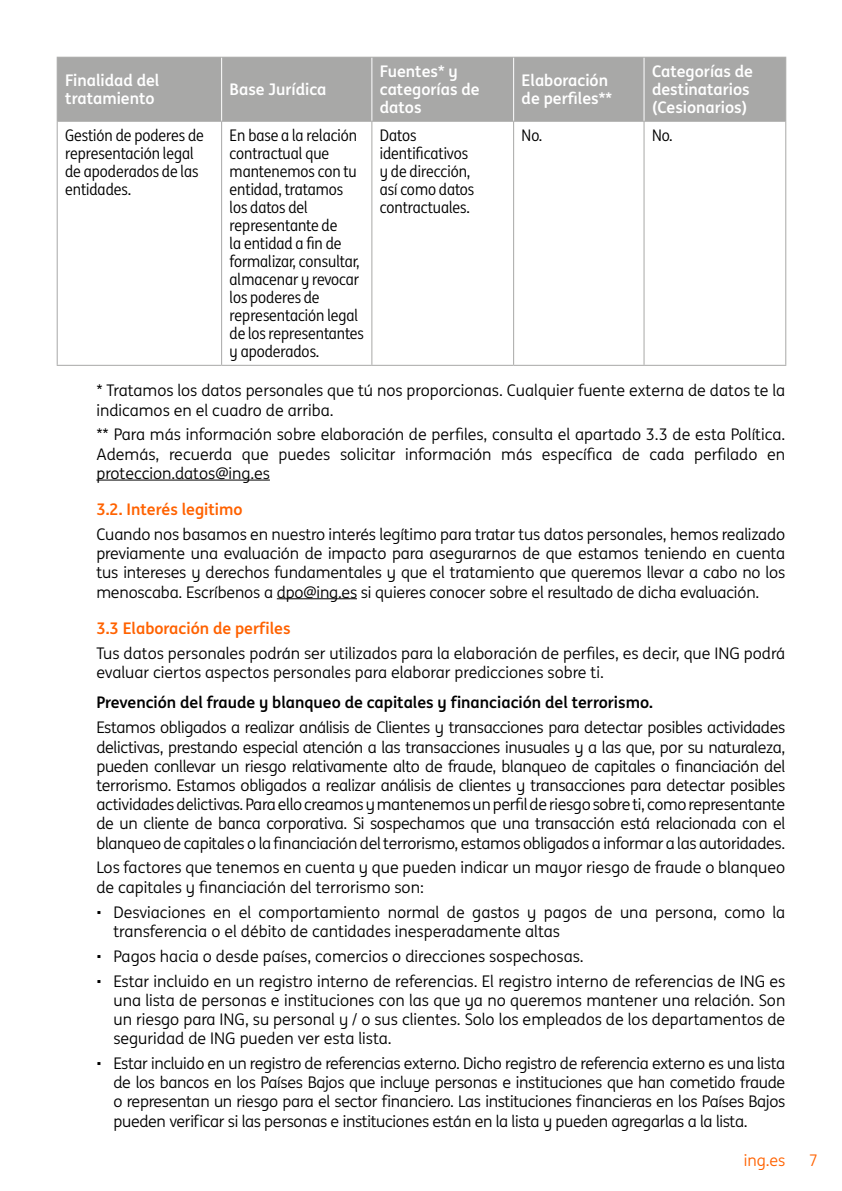
<style>
.page{position:relative;width:842px;height:1191px;background:#fff}
.page>*{position:absolute;margin:0;border:0;box-sizing:border-box;transform-origin:0 0}
.t1{font:16px/19.2px "ING Me";color:#000;text-align:justify}
.t2{font:16px/18px "ING Me Narrow";color:#000}
.t3{font:700 16px/18px "ING Me";color:#fff}
.t4{font:700 16px "ING Me";color:#000}
.t5{font:700 16px "ING Me";color:#ff6200}
.t6{font:16px "ING Me";color:#ff6200}
</style>
<div class="page">
<hr style="left:96px;top:479px;width:174px;height:1px;background:#000">
<hr style="left:277px;top:598px;width:80px;height:1px;background:#000">
<div style="left:58px;top:58px;width:727px;height:63px;background:#a8a8a7"></div>
<hr style="left:57px;top:122px;width:1px;height:243px;background:#a8a8a7">
<hr style="left:221px;top:122px;width:1px;height:243px;background:#a8a8a7">
<hr style="left:371px;top:122px;width:1px;height:243px;background:#a8a8a7">
<hr style="left:513px;top:122px;width:1px;height:243px;background:#a8a8a7">
<hr style="left:643px;top:122px;width:1px;height:243px;background:#a8a8a7">
<hr style="left:785px;top:122px;width:1px;height:243px;background:#a8a8a7">
<hr style="left:57px;top:365px;width:165px;height:1px;background:#a8a8a7">
<hr style="left:222px;top:365px;width:150px;height:1px;background:#a8a8a7">
<hr style="left:372px;top:365px;width:142px;height:1px;background:#a8a8a7">
<hr style="left:514px;top:365px;width:130px;height:1px;background:#a8a8a7">
<hr style="left:644px;top:365px;width:142px;height:1px;background:#a8a8a7">
<hr style="left:57px;top:57px;width:165px;height:1px;background:#a8a8a7">
<hr style="left:57px;top:58px;width:1px;height:63px;background:#a8a8a7">
<hr style="left:222px;top:57px;width:150px;height:1px;background:#a8a8a7">
<hr style="left:372px;top:57px;width:142px;height:1px;background:#a8a8a7">
<hr style="left:514px;top:57px;width:130px;height:1px;background:#a8a8a7">
<hr style="left:644px;top:57px;width:142px;height:1px;background:#a8a8a7">
<hr style="left:57px;top:121px;width:165px;height:1px;background:#a8a8a7">
<hr style="left:222px;top:121px;width:150px;height:1px;background:#a8a8a7">
<hr style="left:372px;top:121px;width:142px;height:1px;background:#a8a8a7">
<hr style="left:514px;top:121px;width:130px;height:1px;background:#a8a8a7">
<hr style="left:644px;top:121px;width:142px;height:1px;background:#a8a8a7">
<hr style="left:221px;top:58px;width:1px;height:63px;background:#fff">
<hr style="left:371px;top:58px;width:1px;height:63px;background:#fff">
<hr style="left:513px;top:58px;width:1px;height:63px;background:#fff">
<hr style="left:785px;top:58px;width:1px;height:63px;background:#a8a8a7">
<hr style="left:643px;top:58px;width:1px;height:63px;background:#fff">
<p class="t3" style="left:65px;top:71px;width:96px">Finalidad del tratamiento</p>
<p class="t3" style="left:230px;top:80px;width:98px">Base Jurídica</p>
<p class="t3" style="left:380px;top:62px;width:101px">Fuentes* y categorías de datos</p>
<p class="t3" style="left:522px;top:71px;width:92px">Elaboración de perfiles**</p>
<p class="t3" style="left:652px;top:62px;width:103px">Categorías de destinatarios (Cesionarios)</p>
<p class="t2" style="left:65px;top:126px;width:140px">Gestión de poderes de representación legal de apoderados de las entidades.</p>
<p class="t2" style="left:230px;top:126px;width:136px">En base a la relación contractual que mantenemos con tu entidad, tratamos los datos del representante de<br>la entidad a fin de formalizar, consultar, almacenar y revocar los poderes de representación legal de los representantes y apoderados.</p>
<p class="t2" style="left:380px;top:126px;width:96px">Datos identificativos y de dirección, así como datos contractuales.</p>
<p class="t2" style="left:522px;top:126px;width:22px">No.</p>
<p class="t2" style="left:652px;top:126px;width:22px">No.</p>
<p class="t1" style="left:96px;top:380px;width:690px">* Tratamos los datos personales que tú nos proporcionas. Cualquier fuente externa de datos te la indicamos en el cuadro de arriba.</p>
<p class="t1" style="left:96px;top:424px;width:690px">** Para más información sobre elaboración de perfiles, consulta el apartado 3.3 de esta Política.<br>Además, recuerda que puedes solicitar información más específica de cada perfilado en proteccion.datos@ing.es</p>
<p class="t5" style="left:96px;top:496px;width:148px">3.2. Interés legitimo</p>
<p class="t1" style="left:96px;top:524px;width:690px">Cuando nos basamos en nuestro interés legítimo para tratar tus datos personales, hemos realizado previamente una evaluación de impacto para asegurarnos de que estamos teniendo en cuenta tus intereses y derechos fundamentales y que el tratamiento que queremos llevar a cabo no los menoscaba. Escríbenos a dpo@ing.es si quieres conocer sobre el resultado de dicha evaluación.</p>
<p class="t5" style="left:96px;top:615px;width:196px">3.3 Elaboración de perfiles</p>
<p class="t1" style="left:96px;top:642px;width:690px">Tus datos personales podrán ser utilizados para la elaboración de perfiles, es decir, que ING podrá evaluar ciertos aspectos personales para elaborar predicciones sobre ti.</p>
<p class="t4" style="left:96px;top:690px;width:558px">Prevención del fraude y blanqueo de capitales y financiación del terrorismo.</p>
<p class="t1" style="left:96px;top:717px;width:690px">Estamos obligados a realizar análisis de Clientes y transacciones para detectar posibles actividades delictivas, prestando especial atención a las transacciones inusuales y a las que, por su naturaleza, pueden conllevar un riesgo relativamente alto de fraude, blanqueo de capitales o financiación del terrorismo. Estamos obligados a realizar análisis de clientes y transacciones para detectar posibles actividades delictivas. Para ello creamos y mantenemos un perfil de riesgo sobre ti, como representante de un cliente de banca corporativa. Si sospechamos que una transacción está relacionada con el blanqueo de capitales o la financiación del terrorismo, estamos obligados a informar a las autoridades.</p>
<p class="t1" style="left:96px;top:857px;width:690px">Los factores que tenemos en cuenta y que pueden indicar un mayor riesgo de fraude o blanqueo de capitales y financiación del terrorismo son:</p>
<p class="t1" style="left:113px;top:901px;width:673px;text-indent:-17px">• Desviaciones en el comportamiento normal de gastos y pagos de una persona, como la transferencia o el débito de cantidades inesperadamente altas</p>
<p class="t1" style="left:96px;top:945px;width:489px">• Pagos hacia o desde países, comercios o direcciones sospechosas.</p>
<p class="t1" style="left:113px;top:970px;width:673px;text-indent:-17px">• Estar incluido en un registro interno de referencias. El registro interno de referencias de ING es una lista de personas e instituciones con las que ya no queremos mantener una relación. Son un riesgo para ING, su personal y / o sus clientes. Solo los empleados de los departamentos de seguridad de ING pueden ver esta lista.</p>
<p class="t1" style="left:113px;top:1053px;width:673px;text-indent:-17px">• Estar incluido en un registro de referencias externo. Dicho registro de referencia externo es una lista de los bancos en los Países Bajos que incluye personas e instituciones que han cometido fraude o representan un riesgo para el sector financiero. Las instituciones financieras en los Países Bajos pueden verificar si las personas e instituciones están en la lista y pueden agregarlas a la lista.</p>
<p class="t6" style="left:744px;top:1148px;width:43px">ing.es</p>
<p class="t6" style="left:809px;top:1148px;width:11px">7</p>
</div>
